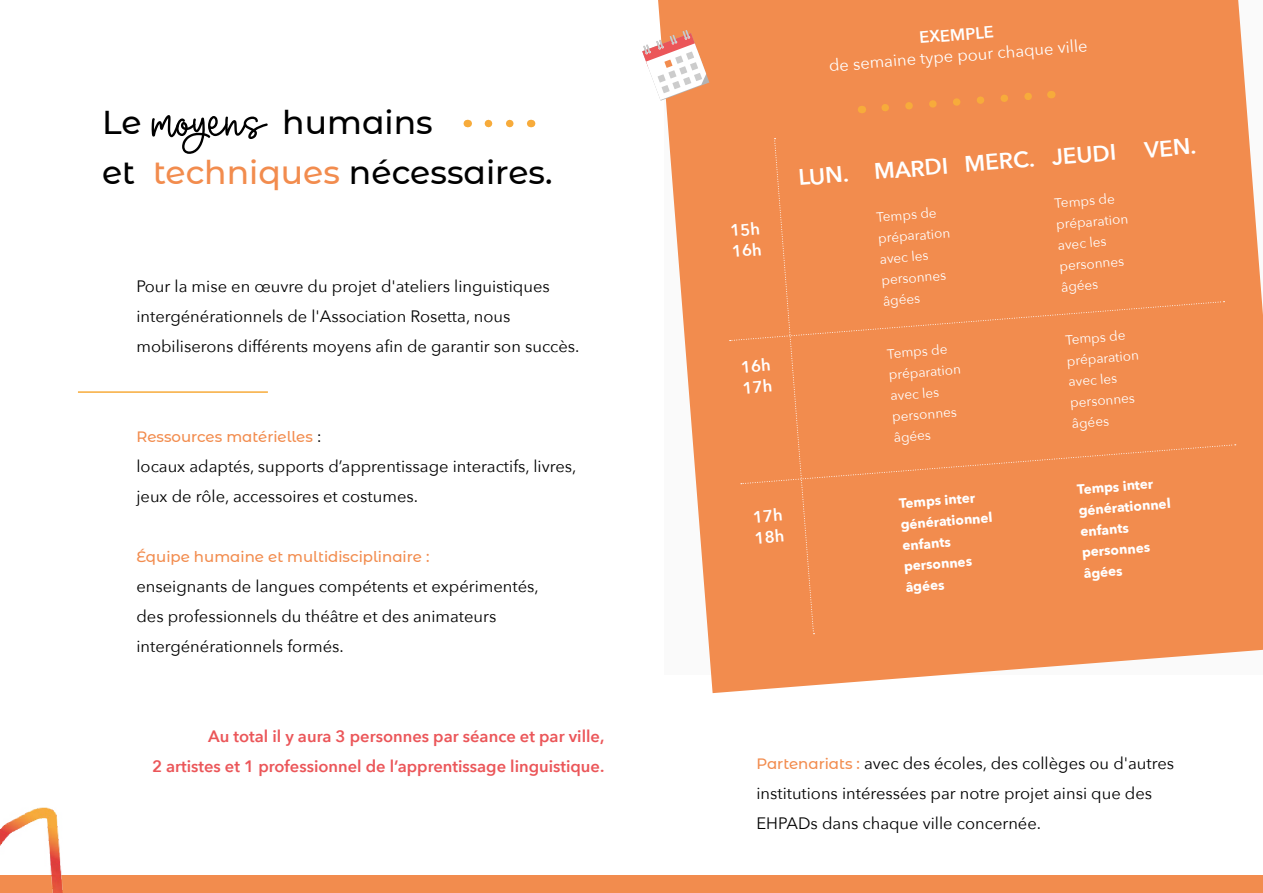
<style>
.page{position:relative;width:1263px;height:893px;background:#fff}
.page>*{position:absolute;margin:0;border:0;box-sizing:border-box;transform-origin:0 0}
.t1{font:500 33px/51px "Montserrat Alternates";color:#000}
.t2{font:600 22.5px "Avenir Next";color:#fff}
.t3{font:16.5px/30px "Avenir Next";color:#000}
.t4{font:600 16.5px/30px "Avenir Next";color:#eb5659;text-align:right}
.t5{font:16.5px "Avenir Next";color:#fff}
.t6{font:600 16.5px/21px "Avenir Next";color:#fff}
.t7{font:500 15px "Montserrat Alternates";color:#f28c4e}
.t8{font:13.5px/21px "Avenir Next";color:#fff}
.t9{font:700 13.5px/21px "Avenir Next";color:#fff}
.s1{font-family:"Camping Time";font-weight:400;font-size:52.5px}
.s2{color:#f28c4e}
.s3{font-family:"Avenir Next";font-weight:400;font-size:16.5px;color:#000}
.s4{font-family:"Montserrat Alternates";font-weight:500;font-size:15px;color:#f28c4e}
</style>
<div class="page">
<div style="left:0;top:876px;width:1263px;height:17px;background:#f28c4e"></div>
<img style="left:0;top:807px;width:75px;height:86px">
<hr style="left:78px;top:391px;width:190px;height:2px;background:#f7ab3b">
<svg style="left:658px;top:0;width:605px;height:693px;fill:#f28c4e"></svg>
<svg style="left:642px;top:30px;width:67px;height:71px"></svg>
<svg style="left:661px;top:85px;width:9px;height:8px"></svg>
<div style="left:672px;top:81px;width:8px;height:8px;background:#ccc;border-radius:2px"></div>
<div style="left:683px;top:77px;width:8px;height:8px;background:#ccc;border-radius:2px"></div>
<div style="left:694px;top:73px;width:8px;height:8px;background:#ccc;border-radius:2px"></div>
<svg style="left:658px;top:74px;width:8px;height:9px"></svg>
<svg style="left:668px;top:70px;width:8px;height:9px"></svg>
<svg style="left:679px;top:66px;width:8px;height:9px"></svg>
<div style="left:690px;top:62px;width:8px;height:8px;background:#ccc;border-radius:2px"></div>
<svg style="left:664px;top:60px;width:8px;height:8px"></svg>
<div style="left:675px;top:56px;width:8px;height:8px;background:#ccc;border-radius:2px"></div>
<div style="left:686px;top:52px;width:8px;height:8px;background:#ccc;border-radius:2px"></div>
<div style="left:730px;top:138px;width:506px;height:496px;background:#f28c4e"></div>
<svg style="left:877px;top:87px;width:175px;height:29px"></svg>
<svg style="left:488px;top:120px;width:26px;height:7px"></svg>
<h1 class="t1" style="left:102px;top:95px;width:452px">Le <span class="s1">moyens</span> humains<br>et <span class="s2">techniques</span> nécessaires.</h1>
<p class="t3" style="left:136px;top:270px;width:445px">Pour la mise en œuvre du projet d'ateliers linguistiques intergénérationnels de l'Association Rosetta, nous mobiliserons différents moyens afin de garantir son succès.</p>
<p class="t7" style="left:136px;top:426px;width:187px">Ressources matérielles <span class="s3">:</span></p>
<p class="t3" style="left:136px;top:450px;width:442px">locaux adaptés, supports d’apprentissage interactifs, livres, jeux de rôle, accessoires et costumes.</p>
<p class="t7" style="left:136px;top:546px;width:294px">Équipe humaine et multidisciplinaire :</p>
<p class="t3" style="left:136px;top:570px;width:404px">enseignants de langues compétents et expérimentés, des professionnels du théâtre et des animateurs intergénérationnels formés.</p>
<p class="t4" style="left:152px;top:721px;width:454px">Au total il y aura 3 personnes par séance et par ville,<br>2 artistes et 1 professionnel de l’apprentissage linguistique.</p>
<p class="t6" style="left:918px;top:27px;width:76px;rotate:-5deg">EXEMPLE</p>
<p class="t5" style="left:828px;top:53px;width:261px;rotate:-5deg">de semaine type pour chaque ville</p>
<p class="t6" style="left:729px;top:220px;width:31px;rotate:-5deg">15h<br>16h</p>
<p class="t6" style="left:740px;top:356px;width:31px;rotate:-5deg">16h<br>17h</p>
<h2 class="t2" style="left:797px;top:159px;width:152px;rotate:-5deg">LUN. MARDI</h2>
<h2 class="t2" style="left:963px;top:145px;width:72px;rotate:-5deg">MERC.</h2>
<p class="t8" style="left:876px;top:206px;width:74px;rotate:-4deg">Temps de préparation avec les personnes âgées</p>
<p class="t8" style="left:886px;top:343px;width:74px;rotate:-4deg">Temps de préparation avec les personnes âgées</p>
<p class="t6" style="left:752px;top:506px;width:31px;rotate:-5deg">17h<br>18h</p>
<p class="t9" style="left:898px;top:493px;width:94px;rotate:-4deg">Temps inter générationnel enfants personnes âgées</p>
<h2 class="t2" style="left:1050px;top:138px;width:66px;rotate:-5deg">JEUDI</h2>
<h2 class="t2" style="left:1143px;top:131px;width:53px;rotate:-5deg">VEN.</h2>
<p class="t8" style="left:1054px;top:192px;width:74px;rotate:-4deg">Temps de préparation avec les personnes âgées</p>
<p class="t8" style="left:1064px;top:329px;width:74px;rotate:-4deg">Temps de préparation avec les personnes âgées</p>
<p class="t9" style="left:1076px;top:479px;width:94px;rotate:-4deg">Temps inter générationnel enfants personnes âgées</p>
<p class="t3" style="left:756px;top:748px;width:419px"><span class="s4">Partenariats :</span> avec des écoles, des collèges ou d'autres institutions intéressées par notre projet ainsi que des<br>EHPADs dans chaque ville concernée.</p>
</div>
